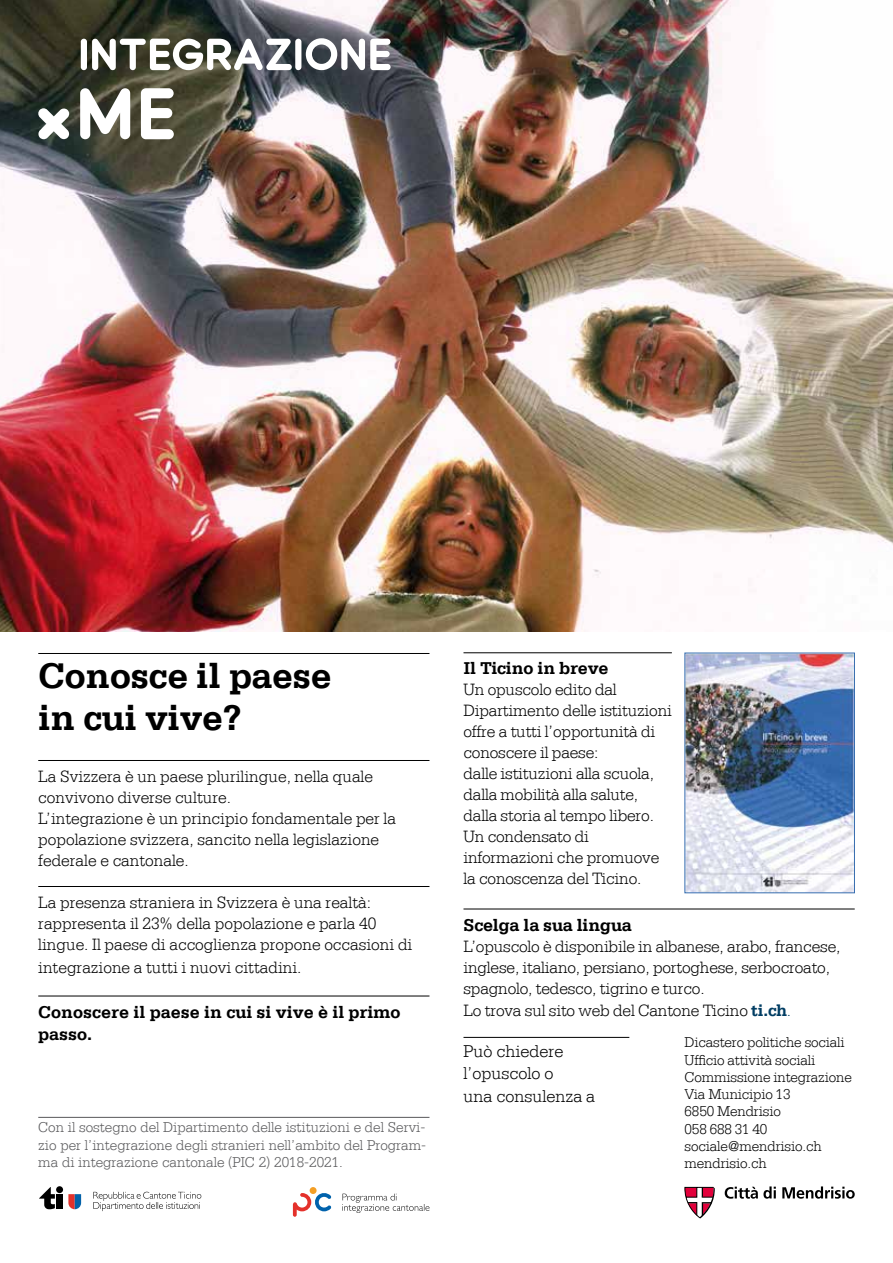
<style>
.page{position:relative;width:893px;height:1263px;background:#fff}
.page>*{position:absolute;margin:0;border:0;box-sizing:border-box;transform-origin:0 0}
.t1{font:700 37.5px/42px "Serifa LT";letter-spacing:-.01em;color:#000}
.t2{font:700 18px/22.5px "Serifa LT";color:#000}
.t3{font:300 18px/22.5px "Serifa LT";color:#000}
.t4{font:300 17.25px/21px "Serifa LT";letter-spacing:-.01em;color:#000}
.t5{font:300 15px/17.2px "Serifa LT";color:#58585a;text-align:justify}
.t6{font:300 15px/17.2px "Serifa LT";letter-spacing:-.01em;color:#000}
.s1{font-weight:700;color:#003d63}
.s2{color:#003d63}
</style>
<div class="page">
<img style="left:0;top:0;width:893px;height:631px">
<hr style="left:38px;top:760px;width:391px;height:1px;background:#000">
<hr style="left:38px;top:886px;width:391px;height:1px;background:#000">
<hr style="left:38px;top:996px;width:391px;height:1px;background:#000">
<hr style="left:38px;top:653px;width:391px;height:1px;background:#000">
<hr style="left:463px;top:909px;width:392px;height:1px;background:#000">
<hr style="left:38px;top:1117px;width:391px;height:1px;background:#58585a">
<svg style="left:81px;top:38px;width:310px;height:32px"></svg>
<svg style="left:38px;top:88px;width:136px;height:51px"></svg>
<img style="left:687px;top:655px;width:166px;height:236px">
<div style="left:685px;top:653px;width:170px;height:240px;border:1px solid #366daf"></div>
<hr style="left:463px;top:652px;width:209px;height:1px;background:#000">
<hr style="left:463px;top:1037px;width:166px;height:1px;background:#000">
<svg style="left:684px;top:1187px;width:31px;height:32px"></svg>
<svg style="left:725px;top:1186px;width:51px;height:13px"></svg>
<svg style="left:782px;top:1186px;width:73px;height:13px"></svg>
<svg style="left:293px;top:1192px;width:38px;height:25px"></svg>
<div style="left:310px;top:1187px;width:7px;height:7px;background:#f49f25;border-radius:50%"></div>
<svg style="left:342px;top:1194px;width:87px;height:19px"></svg>
<div style="left:57px;top:1194px;width:6px;height:15px;background:#000"></div>
<div style="left:56px;top:1186px;width:7px;height:7px;background:#000;border-radius:50%"></div>
<svg style="left:39px;top:1187px;width:21px;height:22px"></svg>
<svg style="left:93px;top:1192px;width:108px;height:19px"></svg>
<svg style="left:68px;top:1194px;width:13px;height:15px"></svg>
<h1 class="t1" style="left:38px;top:654px;width:295px">Conosce il paese in cui vive?</h1>
<p class="t4" style="left:38px;top:766px;width:359px">La Svizzera è un paese plurilingue, nella quale convivono diverse culture.<br>L’integrazione è un principio fondamentale per la popolazione svizzera, sancito nella legislazione federale e cantonale.</p>
<p class="t4" style="left:38px;top:892px;width:376px;line-height:21.5px">La presenza straniera in Svizzera è una realtà: rappresenta il 23% della popolazione e parla 40 lingue. Il paese di accoglienza propone occasioni di integrazione a tutti i nuovi cittadini.</p>
<p class="t2" style="left:38px;top:1000px;width:364px">Conoscere il paese in cui si vive è il primo passo.</p>
<p class="t5" style="left:38px;top:1119px;width:389px">Con il sostegno del Dipartimento delle istituzioni e del Servi&shy;zio per l’integrazione degli stranieri nell’ambito del Program&shy;ma di integrazione cantonale (PIC 2) 2018-2021.</p>
<p class="t2" style="left:463px;top:657px;width:147px">Il Ticino in breve</p>
<p class="t4" style="left:463px;top:679px;width:210px">Un opuscolo edito dal<br>Dipartimento delle istituzioni offre a tutti l’opportunità di conoscere il paese:<br>dalle istituzioni alla scuola, dalla mobilità alla salute, dalla storia al tempo libero.<br>Un condensato di informazioni che promuove la conoscenza del Ticino.</p>
<p class="t2" style="left:463px;top:913px;width:170px">Scelga la sua lingua</p>
<p class="t4" style="left:463px;top:935px;width:378px;line-height:21.5px">L’opuscolo è disponibile in albanese, arabo, francese, inglese, italiano, persiano, portoghese, serbocroato, spagnolo, tedesco, tigrino e turco.<br>Lo trova sul sito web del Cantone Ticino <span class="s1">ti.ch</span><span class="s2">.</span></p>
<p class="t3" style="left:463px;top:1040px;width:133px">Può chiedere l’opuscolo o<br>una consulenza a</p>
<p class="t6" style="left:685px;top:1034px;width:169px">Dicastero politiche sociali<br>Ufficio attività sociali<br>Commissione integrazione<br>Via Municipio 13<br>6850 Mendrisio<br>058 688 31 40 sociale@mendrisio.ch mendrisio.ch</p>
</div>
